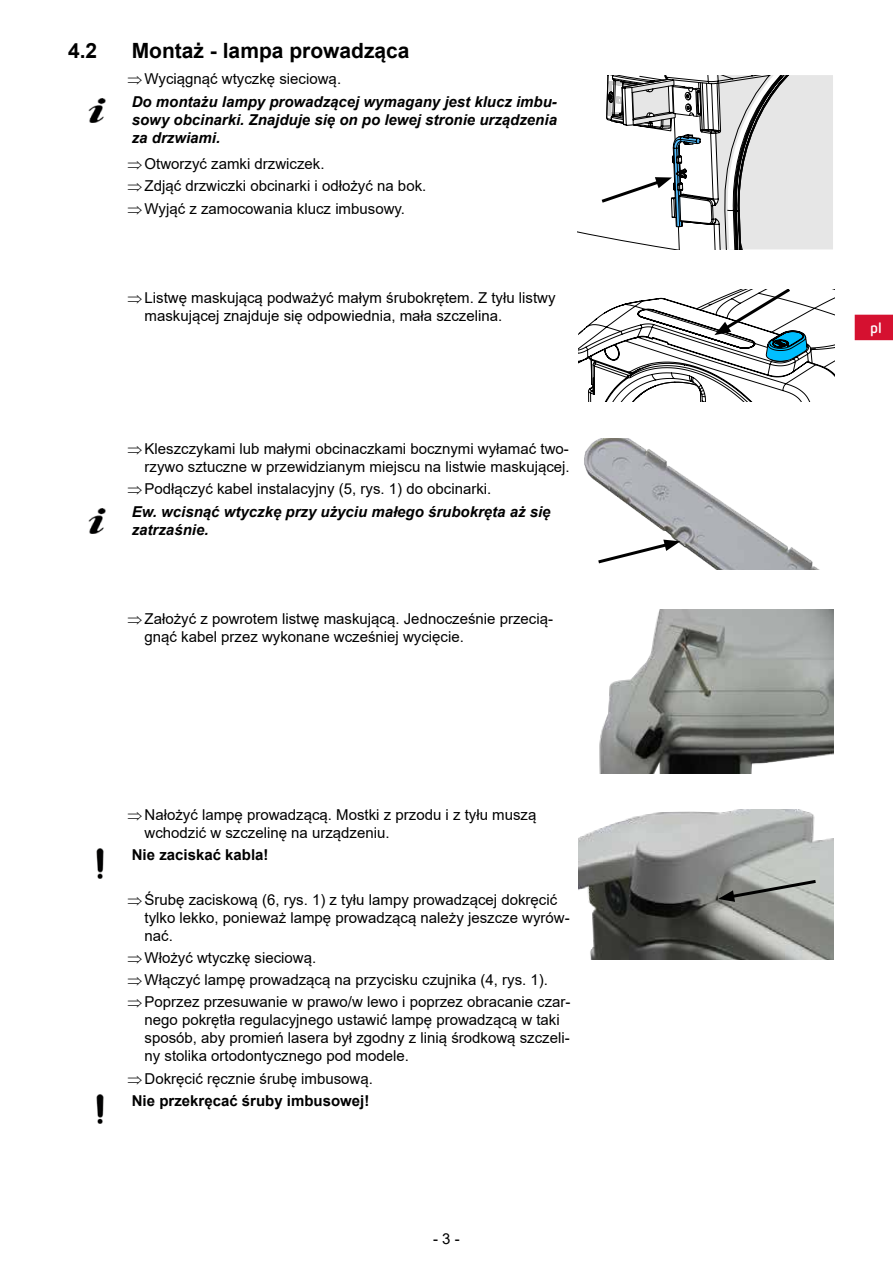
<style>
.page{position:relative;width:893px;height:1263px;background:#fff}
.page>*{position:absolute;margin:0;border:0;box-sizing:border-box;transform-origin:0 0}
.t1{font:700 21px "Arial";color:#000}
.t2{font:15px/18px "Arial";color:#000}
.t3{font:italic 700 15px/22.2px "Arial";color:#000}
.t4{font:700 15px "Arial";color:#000}
.t5{font:700 15px "Netto Pro";color:#fff}
.s1{font-weight:400;font-style:normal}
.s2{font-weight:700}
</style>
<div class="page">
<div style="left:855px;top:315px;width:37px;height:24px;background:#d51130"></div>
<div style="left:855px;top:315px;width:38px;height:25px;border:2px solid #d51130"></div>
<img style="left:88px;top:98px;width:18px;height:25px">
<img style="left:88px;top:508px;width:18px;height:25px">
<img style="left:96px;top:848px;width:8px;height:30px">
<img style="left:96px;top:1094px;width:8px;height:30px">
<svg style="left:577px;top:75px;width:256px;height:174px"></svg>
<img style="left:710px;top:565px;width:110px;height:5px">
<svg style="left:578px;top:289px;width:256px;height:276px"></svg>
<img style="left:599px;top:610px;width:234px;height:164px">
<img style="left:579px;top:809px;width:255px;height:150px">
<svg style="left:718px;top:878px;width:101px;height:24px;background:#8b8e89"></svg>
<h1 class="t1" style="left:68px;top:36px;width:31px">4.2</h1>
<h1 class="t1" style="left:132px;top:36px;width:279px">Montaż - lampa prowadząca</h1>
<p class="t3" style="left:128px;top:68px;width:431px">⇒<span class="s1">Wyciągnąć wtyczkę sieciową.<br></span>Do montażu lampy prowadzącej wymagany jest klucz imbu-</p>
<p class="t3" style="left:132px;top:111px;width:427px;line-height:18px">sowy obcinarki. Znajduje się on po lewej stronie urządzenia za drzwiami.</p>
<p class="t2" style="left:128px;top:153px;width:300px;line-height:22.2px">⇒Otworzyć zamki drzwiczek.<br>⇒Zdjąć drzwiczki obcinarki i odłożyć na bok. ⇒Wyjąć z zamocowania klucz imbusowy.</p>
<p class="t2" style="left:145px;top:288px;width:412px;text-indent:-17px">⇒Listwę maskującą podważyć małym śrubokrętem. Z tyłu listwy maskującej znajduje się odpowiednia, mała szczelina.</p>
<p class="t2" style="left:128px;top:440px;width:444px;text-align:right">⇒Kleszczykami lub małymi obcinaczkami bocznymi wyłamać two&shy;rzywo sztuczne w przewidzianym miejscu na listwie maskującej.</p>
<p class="t3" style="left:128px;top:478px;width:425px">⇒<span class="s1">Podłączyć kabel instalacyjny (5, rys. 1) do obcinarki.<br></span>Ew. wcisnąć wtyczkę przy użyciu małego śrubokręta aż się</p>
<p class="t3" style="left:132px;top:519px;width:78px">zatrzaśnie.</p>
<p class="t2" style="left:145px;top:609px;width:410px;text-indent:-17px">⇒Założyć z powrotem listwę maskującą. Jednocześnie przecią&shy;gnąć kabel przez wykonane wcześniej wycięcie.</p>
<p class="t2" style="left:145px;top:805px;width:393px;text-indent:-17px">⇒Nałożyć lampę prowadzącą. Mostki z przodu i z tyłu muszą wchodzić w szczelinę na urządzeniu.</p>
<p class="t4" style="left:132px;top:844px;width:138px">Nie zaciskać kabla!</p>
<p class="t2" style="left:145px;top:890px;width:427px;text-indent:-17px">⇒Śrubę zaciskową (6, rys. 1) z tyłu lampy prowadzącej dokręcić tylko lekko, ponieważ lampę prowadzącą należy jeszcze wyrów&shy;nać.</p>
<p class="t2" style="left:128px;top:946px;width:445px;line-height:22.2px">⇒Włożyć wtyczkę sieciową.<br>⇒Włączyć lampę prowadzącą na przycisku czujnika (4, rys. 1). ⇒Poprzez przesuwanie w prawo/w lewo i poprzez obracanie czar-</p>
<p class="t2" style="left:145px;top:1011px;width:427px">nego pokrętła regulacyjnego ustawić lampę prowadzącą w taki sposób, aby promień lasera był zgodny z linią środkową szczeli&shy;ny stolika ortodontycznego pod modele.</p>
<p class="t2" style="left:128px;top:1067px;width:247px;line-height:22.4px">⇒Dokręcić ręcznie śrubę imbusową.<br><span class="s2">Nie przekręcać śruby imbusowej!</span></p>
<p class="t2" style="left:433px;top:1230px;width:28px">- 3 -</p>
<p class="t5" style="left:870px;top:318px;width:13px">pl</p>
</div>
